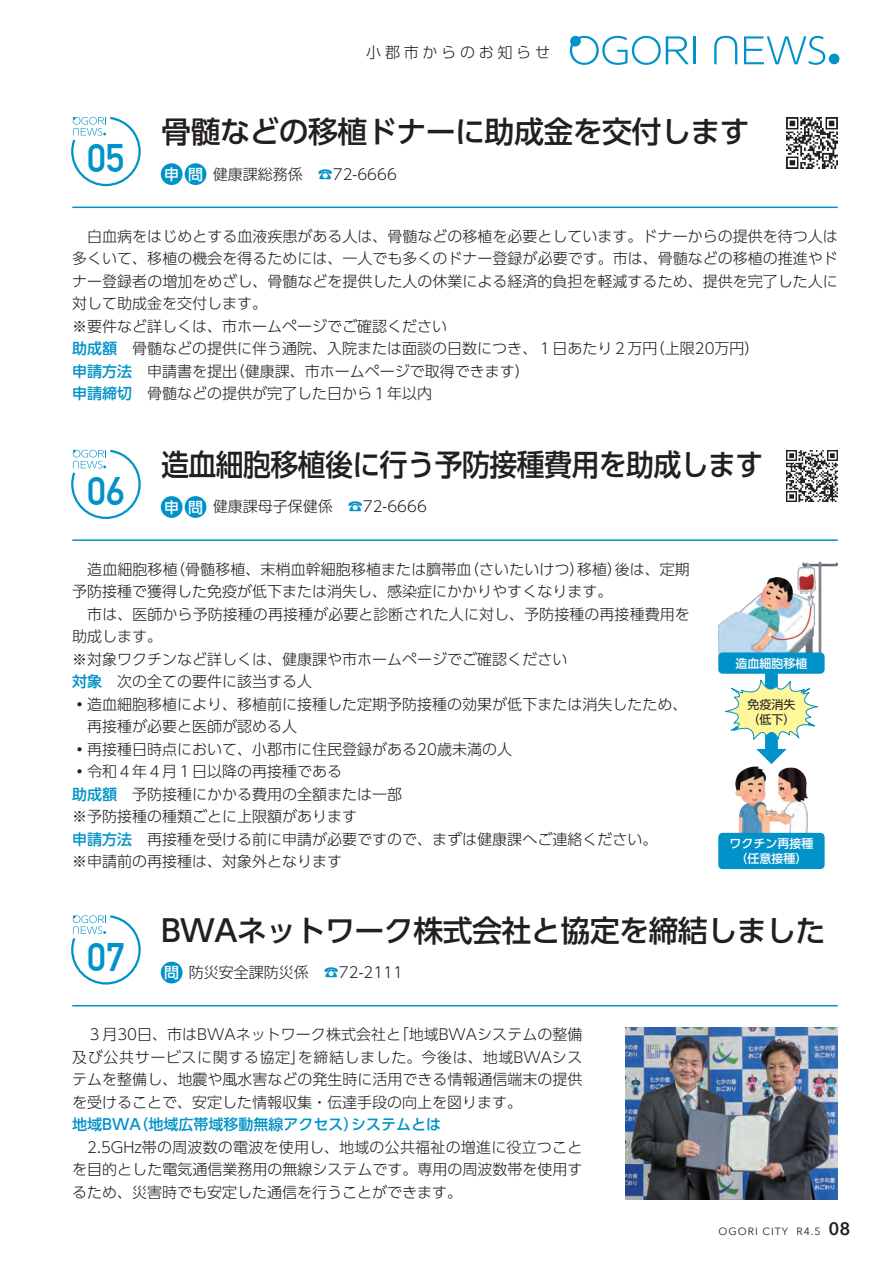
<style>
.page{position:relative;width:893px;height:1263px;background:#fff}
.page>*{position:absolute;margin:0;border:0;box-sizing:border-box;transform-origin:0 0}
.t1{font:700 39px "DIN Alternate";color:#0092c8}
.t2{font:500 30px "UD Shin Go Pr 6";letter-spacing:-.02em;color:#231f20}
.t3{font:500 30px "UD Shin Go Pr 6";letter-spacing:-.02em;color:#231f20;scale:.93 1}
.t4{font:600 18px "Avenir Next";color:#231f20}
.t5{font:300 15px/22.5px "UD Shin Go Pr 6";color:#231f20}
.t6{font:500 15px "UD Shin Go Pr 6";color:#0092c8}
.t7{font:300 15px "UD Shin Go Pr 6";letter-spacing:.25em;color:#231f20}
.t8{font:500 15px "UD Shin Go Pr 6";color:#fff}
.t9{font:500 12px/15px "UD Shin Go Pr 6";color:#fff;text-align:center}
.t10{font:12px/15px "UD Shin Go Pr 6";color:#231f20}
.t11{font:10.5px "Avenir Next";letter-spacing:.1em;color:#231f20}
.s1{color:#0092c8}
.s2{font-weight:500;color:#0092c8}
</style>
<div class="page">
<svg style="left:71px;top:116px;width:70px;height:71px"></svg>
<hr style="left:72px;top:207px;width:766px;height:1px;background:#0092c8">
<div style="left:185px;top:163px;width:21px;height:22px;background:#0092c8;border-radius:50%"></div>
<div style="left:161px;top:163px;width:22px;height:22px;background:#0092c8;border-radius:50%"></div>
<img style="left:787px;top:117px;width:51px;height:51px">
<svg style="left:71px;top:915px;width:70px;height:70px"></svg>
<div style="left:161px;top:962px;width:22px;height:21px;background:#0092c8;border-radius:50%"></div>
<hr style="left:72px;top:1005px;width:766px;height:1px;background:#0092c8">
<img style="left:625px;top:1027px;width:213px;height:172px">
<svg style="left:71px;top:449px;width:70px;height:70px"></svg>
<hr style="left:72px;top:539px;width:766px;height:2px;background:#0092c8">
<div style="left:185px;top:496px;width:21px;height:22px;background:#0092c8;border-radius:50%"></div>
<div style="left:161px;top:496px;width:22px;height:22px;background:#0092c8;border-radius:50%"></div>
<svg style="left:724px;top:674px;width:94px;height:90px"></svg>
<img style="left:719px;top:561px;width:119px;height:92px">
<div style="left:718px;top:652px;width:107px;height:22px;background:#0092c8;border-radius:4px"></div>
<img style="left:735px;top:766px;width:73px;height:67px">
<div style="left:718px;top:833px;width:107px;height:36px;background:#0092c8;border-radius:4px"></div>
<img style="left:787px;top:450px;width:51px;height:51px">
<svg style="left:570px;top:36px;width:119px;height:29px"></svg>
<hr style="left:693px;top:36px;width:3px;height:28px;background:#0092c8">
<svg style="left:744px;top:36px;width:81px;height:29px"></svg>
<svg style="left:714px;top:36px;width:23px;height:28px"></svg>
<div style="left:570px;top:36px;width:11px;height:11px;background:#0092c8;border-radius:50%"></div>
<div style="left:829px;top:54px;width:10px;height:10px;background:#0092c8;border-radius:50%"></div>
<h1 class="t1" style="left:87px;top:129px;width:39px">05</h1>
<p class="t7" style="left:366px;top:40px;width:185px">小郡市からのお知らせ</p>
<h2 class="t2" style="left:161px;top:108px;width:590px">骨髄などの移植ドナーに助成金を交付します</h2>
<p class="t8" style="left:164px;top:162px;width:16px">申</p>
<p class="t8" style="left:188px;top:162px;width:16px">問</p>
<p class="t5" style="left:213px;top:162px;width:91px">健康課総務係</p>
<p class="t5" style="left:318px;top:162px;width:81px"><span class="s1">☎</span>72-6666</p>
<p class="t5" style="left:72px;top:224px;width:767px">　白血病をはじめとする血液疾患がある人は、骨髄などの移植を必要としています。ドナーからの提供を待つ人は</p>
<p class="t5" style="left:72px;top:247px;width:767px">多くいて、移植の機会を得るためには、一人でも多くのドナー登録が必要です。市は、骨髄などの移植の推進やド</p>
<p class="t5" style="left:72px;top:269px;width:767px">ナー登録者の増加をめざし、骨髄などを提供した人の休業による経済的負担を軽減するため、提供を完了した人に</p>
<p class="t5" style="left:72px;top:292px;width:197px">対して助成金を交付します。</p>
<p class="t5" style="left:72px;top:314px;width:376px">※要件など詳しくは、市ホームページでご確認ください</p>
<p class="t5" style="left:650px;top:337px;width:111px">（上限20万円(</p>
<p class="t5" style="left:230px;top:337px;width:429px;text-indent:-158px"><span class="s2">助成額</span>　骨髄などの提供に伴う通院、入院または面談の日数につき、１日あたり２万円（健康課、市ホームページで取得できます(</p>
<p class="t5" style="left:72px;top:359px;width:362px"><span class="s2">申請方法</span>　申請書を提出<br><span class="s2">申請締切</span>　骨髄などの提供が完了した日から１年以内</p>
<h1 class="t1" style="left:87px;top:462px;width:39px">06</h1>
<h2 class="t3" style="left:161px;top:441px;width:649px">造血細胞移植後に行う予防接種費用を助成します</h2>
<p class="t8" style="left:164px;top:495px;width:16px">申</p>
<p class="t8" style="left:188px;top:495px;width:16px">問</p>
<p class="t5" style="left:213px;top:495px;width:121px">健康課母子保健係</p>
<p class="t5" style="left:348px;top:495px;width:81px"><span class="s1">☎</span>72-6666</p>
<p class="t5" style="left:170px;top:557px;width:303px">（骨髄移植、末梢血幹細胞移植または臍帯血</p>
<p class="t5" style="left:464px;top:557px;width:122px">（さいたいけつ）</p>
<p class="t5" style="left:577px;top:557px;width:47px">移植）</p>
<p class="t5" style="left:72px;top:557px;width:619px">　造血細胞移植<br>予防接種で獲得した免疫が低下または消失し、感染症にかかりやすくなります。<br>　市は、医師から予防接種の再接種が必要と診断された人に対し、予防接種の再接種費用を助成します。<br>※対象ワクチンなど詳しくは、健康課や市ホームページでご確認ください<br><span class="s2">対象</span>　次の全ての要件に該当する人</p>
<p class="t5" style="left:72px;top:692px;width:616px">•造血細胞移植により、移植前に接種した定期予防接種の効果が低下または消失したため、　再接種が必要と医師が認める人</p>
<p class="t5" style="left:72px;top:737px;width:441px">•再接種日時点において、小郡市に住民登録がある20歳未満の人</p>
<p class="t5" style="left:72px;top:760px;width:587px">•令和４年４月１日以降の再接種である<br><span class="s2">助成額</span>　予防接種にかかる費用の全額または一部<br>※予防接種の種類ごとに上限額があります<br><span class="s2">申請方法</span>　再接種を受ける前に申請が必要ですので、まずは健康課へご連絡ください。※申請前の再接種は、対象外となります</p>
<p class="t5" style="left:615px;top:557px;width:77px">後は、定期</p>
<p class="t9" style="left:735px;top:655px;width:74px">造血細胞移植</p>
<p class="t10" style="left:747px;top:697px;width:50px">免疫消失（低下(</p>
<p class="t9" style="left:729px;top:836px;width:86px">ワクチン再接種（任意接種(</p>
<h1 class="t1" style="left:87px;top:927px;width:39px">07</h1>
<h2 class="t2" style="left:161px;top:906px;width:666px">BWAネットワーク株式会社と協定を締結しました</h2>
<p class="t8" style="left:164px;top:960px;width:16px">問</p>
<p class="t5" style="left:189px;top:960px;width:121px">防災安全課防災係</p>
<p class="t5" style="left:324px;top:960px;width:81px"><span class="s1">☎</span>72-2111</p>
<p class="t5" style="left:394px;top:1023px;width:190px">「地域BWAシステムの整備</p>
<p class="t5" style="left:298px;top:1023px;width:286px;text-indent:-225px">　３月30日、市はBWAネットワーク株式会社と<br>を締結しました。今後は、地域BWAシス</p>
<p class="t5" style="left:72px;top:1045px;width:512px">及び公共サービスに関する協定」<br>テムを整備し、地震や風水害などの発生時に活用できる情報通信端末の提供を受けることで、安定した情報収集・伝達手段の向上を図ります。</p>
<p class="t6" style="left:351px;top:1112px;width:91px">システムとは</p>
<p class="t6" style="left:134px;top:1112px;width:226px">（地域広帯域移動無線アクセス）</p>
<p class="t6" style="left:72px;top:1112px;width:70px">地域BWA</p>
<p class="t5" style="left:72px;top:1135px;width:512px;text-align:justify">　2.5GHz帯の周波数の電波を使用し、地域の公共福祉の増進に役立つことを目的とした電気通信業務用の無線システムです。専用の周波数帯を使用するため、災害時でも安定した通信を行うことができます。</p>
<p class="t11" style="left:719px;top:1222px;width:71px">OGORI CITY</p>
<p class="t11" style="left:796px;top:1222px;width:26px">R4.5</p>
<p class="t4" style="left:828px;top:1213px;width:23px">08</p>
</div>
